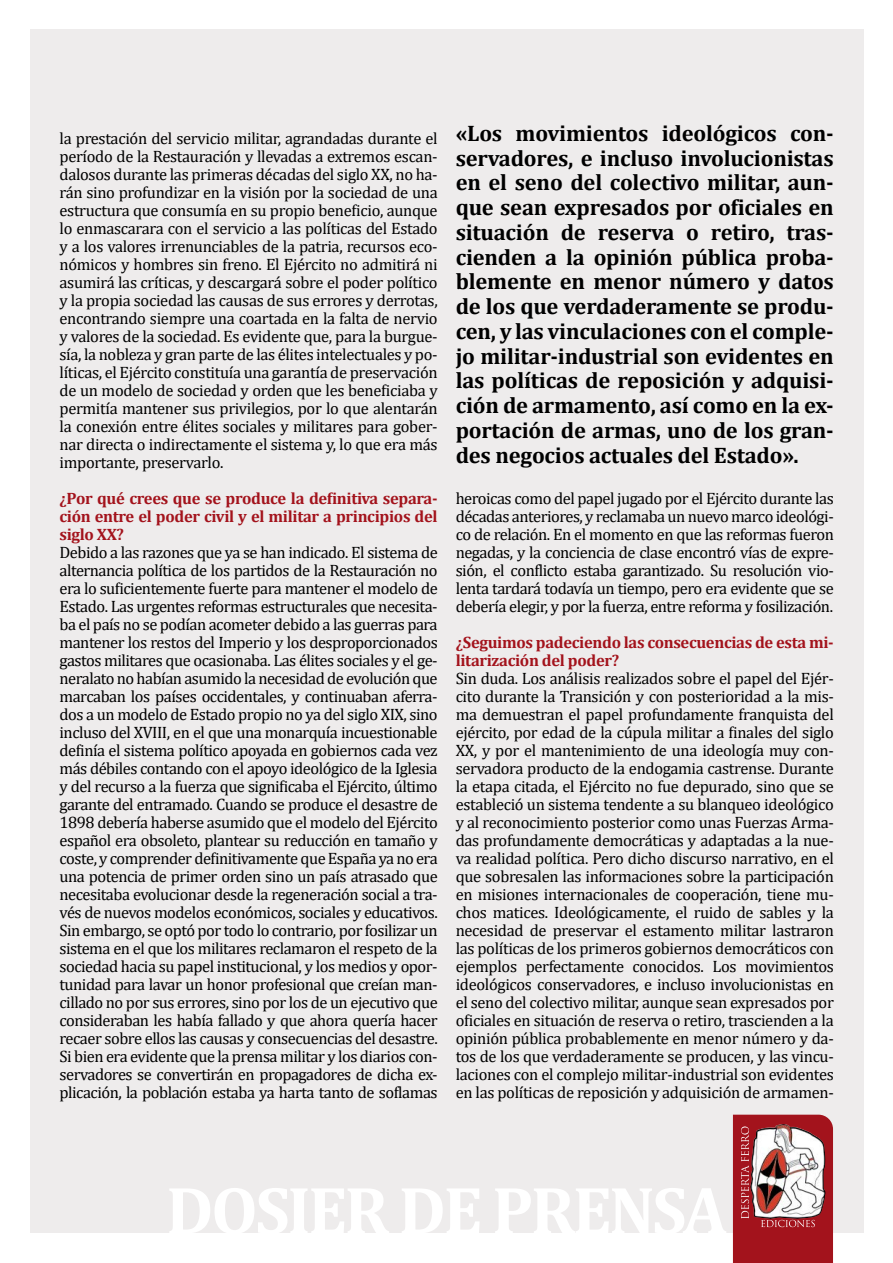
<style>
.page{position:relative;width:893px;height:1263px;background:#fff}
.page>*{position:absolute;margin:0;border:0;box-sizing:border-box;transform-origin:0 0}
.t1{font:700 22.5px/24.8px "Cambria";letter-spacing:-.01em;color:#000;text-align:justify}
.t2{font:16.5px/18px "Cambria";letter-spacing:-.03em;color:#000;text-align:justify}
.t3{font:700 16.5px/18px "Cambria";letter-spacing:-.02em;color:#a3131c;text-align:justify}
</style>
<div class="page">
<div style="left:30px;top:30px;width:833px;height:1203px;background:#eeecec"></div>
<svg style="left:733px;top:1115px;width:100px;height:148px;background:#b25c60"></svg>
<p class="t2" style="left:60px;top:129px;width:380px">la prestación del servicio militar, agrandadas durante el período de la Restauración y llevadas a extremos escan&shy;dalosos durante las primeras décadas del siglo XX, no ha&shy;rán sino profundizar en la visión por la sociedad de una estructura que consumía en su propio beneficio, aunque lo enmascarara con el servicio a las políticas del Estado y a los valores irrenunciables de la patria, recursos eco&shy;nómicos y hombres sin freno. El Ejército no admitirá ni asumirá las críticas, y descargará sobre el poder político y la propia sociedad las causas de sus errores y derrotas, encontrando siempre una coartada en la falta de nervio y valores de la sociedad. Es evidente que, para la burgue&shy;sía, la nobleza y gran parte de las élites intelectuales y po&shy;líticas, el Ejército constituía una garantía de preservación de un modelo de sociedad y orden que les beneficiaba y permitía mantener sus privilegios, por lo que alentarán la conexión entre élites sociales y militares para gober&shy;nar directa o indirectamente el sistema y, lo que era más importante, preservarlo.</p>
<p class="t3" style="left:60px;top:489px;width:380px">¿Por qué crees que se produce la definitiva separa&shy;ción entre el poder civil y el militar a principios del siglo XX?</p>
<p class="t2" style="left:60px;top:543px;width:380px">Debido a las razones que ya se han indicado. El sistema de alternancia política de los partidos de la Restauración no era lo suficientemente fuerte para mantener el modelo de Estado. Las urgentes reformas estructurales que necesita&shy;ba el país no se podían acometer debido a las guerras para mantener los restos del Imperio y los desproporcionados gastos militares que ocasionaba. Las élites sociales y el ge&shy;neralato no habían asumido la necesidad de evolución que marcaban los países occidentales, y continuaban aferra&shy;dos a un modelo de Estado propio no ya del siglo XIX, sino incluso del XVIII, en el que una monarquía incuestionable definía el sistema político apoyada en gobiernos cada vez más débiles contando con el apoyo ideológico de la Iglesia y del recurso a la fuerza que significaba el Ejército, último garante del entramado. Cuando se produce el desastre de 1898 debería haberse asumido que el modelo del Ejército español era obsoleto, plantear su reducción en tamaño y coste, y comprender definitivamente que España ya no era una potencia de primer orden sino un país atrasado que necesitaba evolucionar desde la regeneración social a tra&shy;vés de nuevos modelos económicos, sociales y educativos.<br>Sin embargo, se optó por todo lo contrario, por fosilizar un sistema en el que los militares reclamaron el respeto de la sociedad hacia su papel institucional, y los medios y opor&shy;tunidad para lavar un honor profesional que creían man&shy;cillado no por sus errores, sino por los de un ejecutivo que consideraban les había fallado y que ahora quería hacer recaer sobre ellos las causas y consecuencias del desastre.<br>Si bien era evidente que la prensa militar y los diarios con&shy;servadores se convertirán en propagadores de dicha ex&shy;plicación, la población estaba ya harta tanto de soflamas</p>
<p class="t1" style="left:456px;top:121px;width:380px">«Los movimientos ideológicos con&shy;servadores, e incluso involucionistas en el seno del colectivo militar, aun&shy;que sean expresados por oficiales en situación de reserva o retiro, tras&shy;cienden a la opinión pública proba&shy;blemente en menor número y datos de los que verdaderamente se produ&shy;cen, y las vinculaciones con el comple&shy;jo militar-industrial son evidentes en las políticas de reposición y adquisi&shy;ción de armamento, así como en la ex&shy;portación de armas, uno de los gran&shy;des negocios actuales del Estado».</p>
<p class="t2" style="left:456px;top:489px;width:380px">heroicas como del papel jugado por el Ejército durante las décadas anteriores, y reclamaba un nuevo marco ideológi&shy;co de relación. En el momento en que las reformas fueron negadas, y la conciencia de clase encontró vías de expre&shy;sión, el conflicto estaba garantizado. Su resolución vio&shy;lenta tardará todavía un tiempo, pero era evidente que se debería elegir, y por la fuerza, entre reforma y fosilización.</p>
<p class="t3" style="left:456px;top:634px;width:380px">¿Seguimos padeciendo las consecuencias de esta mi&shy;litarización del poder?</p>
<p class="t2" style="left:456px;top:669px;width:380px">Sin duda. Los análisis realizados sobre el papel del Ejér&shy;cito durante la Transición y con posterioridad a la mis&shy;ma demuestran el papel profundamente franquista del ejército, por edad de la cúpula militar a finales del siglo XX, y por el mantenimiento de una ideología muy con&shy;servadora producto de la endogamia castrense. Durante la etapa citada, el Ejército no fue depurado, sino que se estableció un sistema tendente a su blanqueo ideológico y al reconocimiento posterior como unas Fuerzas Arma&shy;das profundamente democráticas y adaptadas a la nue&shy;va realidad política. Pero dicho discurso narrativo, en el que sobresalen las informaciones sobre la participación en misiones internacionales de cooperación, tiene mu&shy;chos matices. Ideológicamente, el ruido de sables y la necesidad de preservar el estamento militar lastraron las políticas de los primeros gobiernos democráticos con ejemplos perfectamente conocidos. Los movimientos ideológicos conservadores, e incluso involucionistas en el seno del colectivo militar, aunque sean expresados por oficiales en situación de reserva o retiro, trascienden a la opinión pública probablemente en menor número y da&shy;tos de los que verdaderamente se producen, y las vincu&shy;laciones con el complejo militar-industrial son evidentes en las políticas de reposición y adquisición de armamen-</p>
</div>
